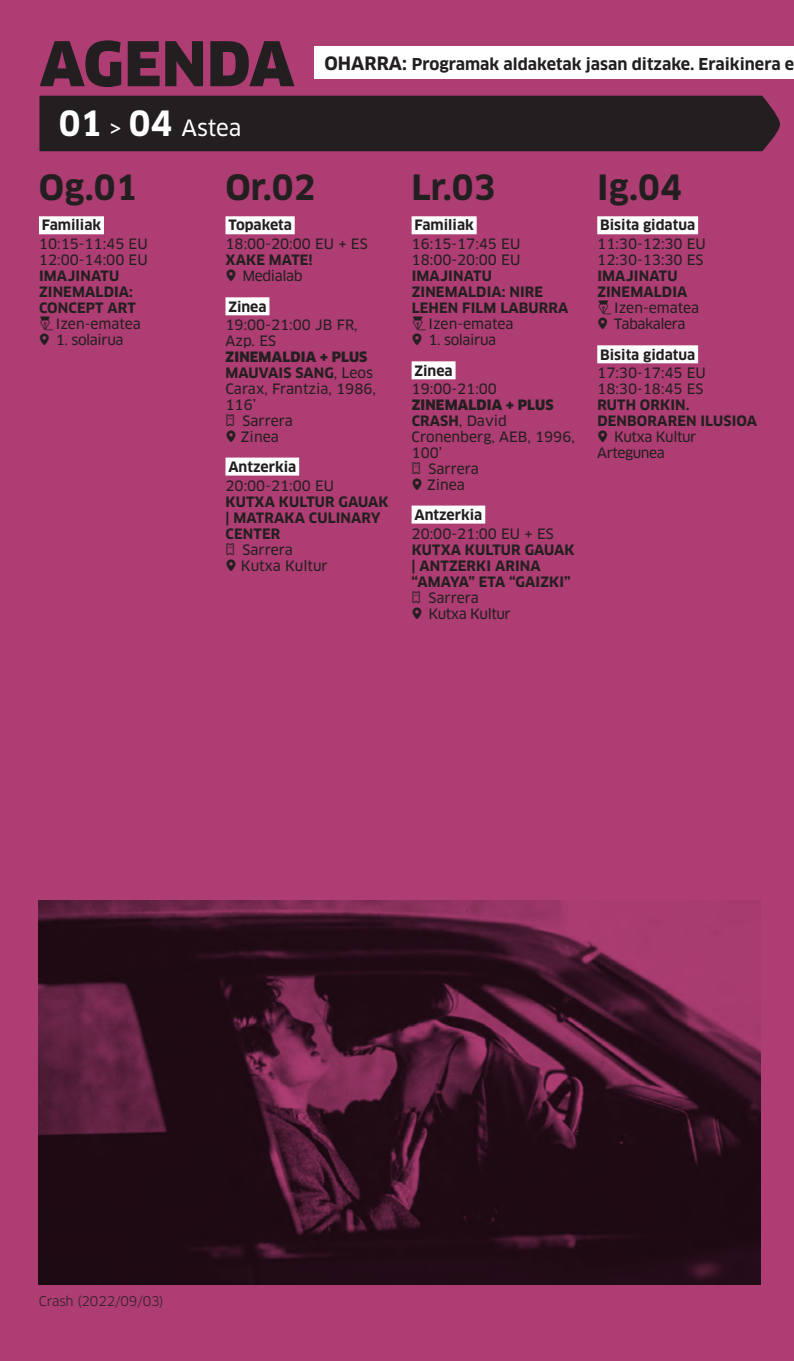
<style>
.page{position:relative;width:794px;height:1361px;background:#ad3d72}
.page>*{position:absolute;margin:0;border:0;box-sizing:border-box;transform-origin:0 0}
.t1{font:900 60px "Clan OT";letter-spacing:.01em;color:#231f20}
.t2{font:700 34px "Clan OT";color:#231f20}
.t3{font:22px "Clan OT News";letter-spacing:-.005em;color:#fff}
.t4{font:700 16px "Clan OT";color:#231f20}
.t5{font:14px/16px "Clan OT News";color:#231f20}
.t6{font:700 14px/16px "Clan OT";letter-spacing:.01em;color:#231f20}
.t7{font:14px/16px "Clan OT News";letter-spacing:-.03em;color:#231f20}
.t8{font:900 14px/16px "Clan OT";letter-spacing:.01em;color:#231f20}
.t9{font:13px "Clan OT";letter-spacing:-.01em;color:#231f20}
.s1{font-size:18px}
.s2{font-family:"Clan OT";font-weight:700;font-size:34px}
.s3{font-weight:700}
.s4{font-family:"Clan OT News";font-weight:400}
.s5{font-family:"Clan OT";font-weight:700}
</style>
<div class="page">
<div style="left:39px;top:96px;width:741px;height:55px;background:#231f20"></div>
<div style="left:39px;top:216px;width:65px;height:18px;background:#fff"></div>
<img style="left:39px;top:901px;width:721px;height:383px">
<div style="left:315px;top:46px;width:479px;height:33px;background:#fff"></div>
<div style="left:225px;top:216px;width:70px;height:18px;background:#fff"></div>
<div style="left:225px;top:297px;width:44px;height:18px;background:#fff"></div>
<div style="left:225px;top:457px;width:74px;height:18px;background:#fff"></div>
<div style="left:411px;top:216px;width:65px;height:18px;background:#fff"></div>
<div style="left:411px;top:361px;width:44px;height:18px;background:#fff"></div>
<div style="left:411px;top:505px;width:74px;height:18px;background:#fff"></div>
<div style="left:597px;top:216px;width:101px;height:18px;background:#fff"></div>
<div style="left:597px;top:345px;width:101px;height:18px;background:#fff"></div>
<h1 class="t1" style="left:40px;top:28px;width:256px">AGENDA</h1>
<p class="t4" style="left:324px;top:55px;width:471px"><span class="s1">OHARRA:</span> Programak aldaketak jasan ditzake. Eraikinera e</p>
<h3 class="t3" style="left:59px;top:114px;width:184px"><span class="s2">01</span> &gt; <span class="s2">04</span> Astea</h3>
<h2 class="t2" style="left:39px;top:168px;width:100px">Og.01</h2>
<p class="t6" style="left:42px;top:217px;width:61px">Familiak</p>
<p class="t5" style="left:39px;top:236px;width:110px">10:15-11:45 EU<br>12:00-14:00 EU</p>
<p class="t6" style="left:39px;top:268px;width:98px">IMAJINATU<br>ZINEMALDIA:<br>CONCEPT ART</p>
<p class="t5" style="left:56px;top:316px;width:86px">Izen-ematea</p>
<p class="t7" style="left:56px;top:332px;width:69px">1. solairua</p>
<h2 class="t2" style="left:225px;top:168px;width:91px">Or.02</h2>
<p class="t6" style="left:228px;top:217px;width:65px">Topaketa</p>
<p class="t5" style="left:225px;top:236px;width:144px">18:00-20:00 EU + ES</p>
<p class="t6" style="left:226px;top:252px;width:89px">XAKE MATE!</p>
<p class="t7" style="left:242px;top:268px;width:62px">Medialab</p>
<p class="t6" style="left:228px;top:298px;width:40px">Zinea</p>
<p class="t5" style="left:225px;top:317px;width:134px">19:00-21:00 JB FR,<br>Azp. ES</p>
<p class="t8" style="left:226px;top:349px;width:149px">ZINEMALDIA + PLUS<br><span class="s3">MAUVAIS SANG</span><span class="s4">, Leos</span></p>
<p class="t5" style="left:225px;top:381px;width:152px">Carax, Frantzia, 1986,</p>
<p class="t5" style="left:225px;top:396px;width:32px">116’</p>
<p class="t5" style="left:242px;top:412px;width:52px">Sarrera</p>
<p class="t5" style="left:241px;top:428px;width:39px">Zinea</p>
<p class="t6" style="left:228px;top:459px;width:69px">Antzerkia</p>
<p class="t5" style="left:225px;top:477px;width:110px">20:00-21:00 EU</p>
<p class="t6" style="left:225px;top:493px;width:164px">KUTXA KULTUR GAUAK | MATRAKA CULINARY<br>CENTER</p>
<p class="t5" style="left:241px;top:541px;width:88px">Sarrera<br>Kutxa Kultur</p>
<h2 class="t2" style="left:411px;top:168px;width:85px">Lr.03</h2>
<p class="t6" style="left:414px;top:217px;width:61px">Familiak</p>
<p class="t5" style="left:411px;top:236px;width:110px">16:15-17:45 EU<br>18:00-20:00 EU</p>
<p class="t6" style="left:412px;top:268px;width:158px">IMAJINATU<br>ZINEMALDIA: NIRE<br>LEHEN FILM LABURRA</p>
<p class="t5" style="left:428px;top:316px;width:86px">Izen-ematea</p>
<p class="t7" style="left:428px;top:332px;width:69px">1. solairua</p>
<p class="t6" style="left:414px;top:362px;width:40px">Zinea</p>
<p class="t5" style="left:411px;top:381px;width:87px">19:00-21:00</p>
<p class="t8" style="left:412px;top:397px;width:143px">ZINEMALDIA + PLUS</p>
<p class="t5" style="left:412px;top:413px;width:97px"><span class="s5">CRASH</span>, David</p>
<p class="t5" style="left:411px;top:429px;width:165px">Cronenberg, AEB, 1996,</p>
<p class="t5" style="left:411px;top:444px;width:32px">100’</p>
<p class="t5" style="left:428px;top:460px;width:52px">Sarrera</p>
<p class="t5" style="left:427px;top:476px;width:39px">Zinea</p>
<p class="t6" style="left:414px;top:507px;width:69px">Antzerkia</p>
<p class="t5" style="left:411px;top:525px;width:144px">20:00-21:00 EU + ES</p>
<p class="t6" style="left:411px;top:541px;width:164px">KUTXA KULTUR GAUAK | ANTZERKI ARINA “AMAYA” ETA “GAIZKI”</p>
<p class="t7" style="left:428px;top:589px;width:84px">Sarrera<br>Kutxa Kultur</p>
<h2 class="t2" style="left:597px;top:168px;width:86px">Ig.04</h2>
<p class="t6" style="left:600px;top:217px;width:97px">Bisita gidatua</p>
<p class="t5" style="left:597px;top:236px;width:110px">11:30-12:30 EU<br>12:30-13:30 ES</p>
<p class="t6" style="left:597px;top:268px;width:92px">IMAJINATU<br>ZINEMALDIA</p>
<p class="t7" style="left:614px;top:300px;width:86px">Izen-ematea<br>Tabakalera</p>
<p class="t6" style="left:600px;top:346px;width:97px">Bisita gidatua</p>
<p class="t5" style="left:597px;top:365px;width:110px">17:30-17:45 EU<br>18:30-18:45 ES</p>
<p class="t6" style="left:597px;top:397px;width:161px">RUTH ORKIN.<br>DENBORAREN ILUSIOA</p>
<p class="t7" style="left:597px;top:429px;width:101px;text-indent:17px">Kutxa Kultur<br>Artegunea</p>
<p class="t9" style="left:39px;top:1293px;width:126px">Crash (2022/09/03)</p>
</div>
